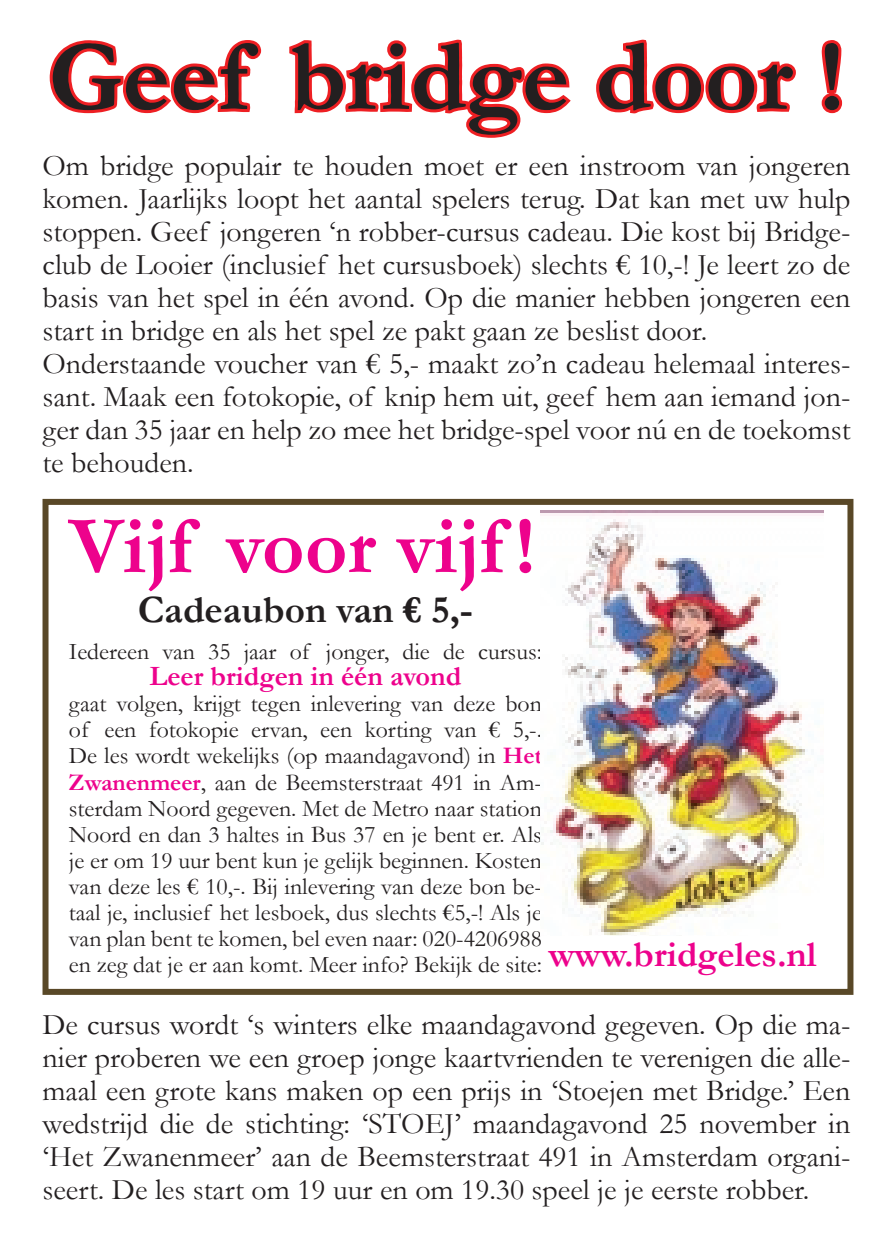
<style>
.page{position:relative;width:893px;height:1259px;background:#fff}
.page>*{position:absolute;margin:0;border:0;box-sizing:border-box;transform-origin:0 0}
.t1{font:700 102px "Garamond";color:#231f20}
.t2{font:700 82.5px "Garamond";color:#ed028c}
.t3{font:700 39px "Garamond";color:#231f20}
.t4{font:30px/33px "Garamond";color:#231f20}
.t5{font:700 28.2px "Garamond";color:#ed028c}
.t6{font:24px/26.1px "Garamond";color:#231f20}
.s1{font-weight:700;color:#ed028c}
</style>
<div class="page">
<svg style="left:49px;top:40px;width:213px;height:74px"></svg>
<svg style="left:289px;top:39px;width:282px;height:99px"></svg>
<svg style="left:596px;top:39px;width:200px;height:75px"></svg>
<svg style="left:821px;top:40px;width:22px;height:74px"></svg>
<div style="left:43px;top:499px;width:810px;height:496px;border:6px solid #594827"></div>
<img style="left:540px;top:511px;width:283px;height:424px">
<h1 class="t1" style="left:48px;top:16px;width:798px">Geef bridge door !</h1>
<p class="t4" style="left:43px;top:149px;width:809px">Om bridge populair te houden moet er een instroom van jongeren komen. Jaarlijks loopt het aantal spelers terug. Dat kan met uw hulp stoppen. Geef jongeren ‘n robber-cursus cadeau. Die kost bij Bridge&shy;club de Looier (inclusief het cursusboek) slechts € 10,-! Je leert zo de basis van het spel in één avond. Op die manier hebben jongeren een start in bridge en als het spel ze pakt gaan ze beslist door.<br>Onderstaande voucher van € 5,- maakt zo’n cadeau helemaal interes&shy;sant. Maak een fotokopie, of knip hem uit, geef hem aan iemand jon&shy;ger dan 35 jaar en help zo mee het bridge-spel voor nú en de toekomst te behouden.</p>
<h2 class="t2" style="left:69px;top:497px;width:468px">Vijf voor vijf !</h2>
<h3 class="t3" style="left:138px;top:587px;width:337px">Cadeaubon van € 5,-</h3>
<p class="t6" style="left:69px;top:638px;width:475px">Iedereen van 35 jaar of jonger, die de cursus:</p>
<p class="t5" style="left:149px;top:659px;width:313px">Leer bridgen in één avond</p>
<p class="t6" style="left:69px;top:690px;width:749px">gaat volgen, krijgt tegen inlevering van deze bon<br>of een fotokopie ervan, een korting van € 5,-.<br>De les wordt wekelijks (op maandagavond) in <span class="s1">Het<br>Zwanenmeer</span>, aan de Beemsterstraat 491 in Am-<br>sterdam Noord gegeven. Met de Metro naar station<br>Noord en dan 3 haltes in Bus 37 en je bent er. Als<br>je er om 19 uur bent kun je gelijk beginnen. Kosten<br>van deze les € 10,-. Bij inlevering van deze bon be-<br>taal je, inclusief het lesboek, dus slechts €5,-! Als je<br>van plan bent te komen, bel even naar: 020-4206988<br>en zeg dat je er aan komt. Meer info? Bekijk de site: <sup>www.bridgeles.nl</sup></p>
<p class="t4" style="left:43px;top:1007px;width:809px;text-align:justify">De cursus wordt ‘s winters elke maandagavond gegeven. Op die ma&shy;nier proberen we een groep jonge kaartvrienden te verenigen die alle&shy;maal een grote kans maken op een prijs in ‘Stoejen met Bridge.’ Een wedstrijd die de stichting: ‘STOEJ’ maandagavond 25 november in ‘Het Zwanenmeer’ aan de Beemsterstraat 491 in Amsterdam organi&shy;seert. De les start om 19 uur en om 19.30 speel je je eerste robber.</p>
</div>
